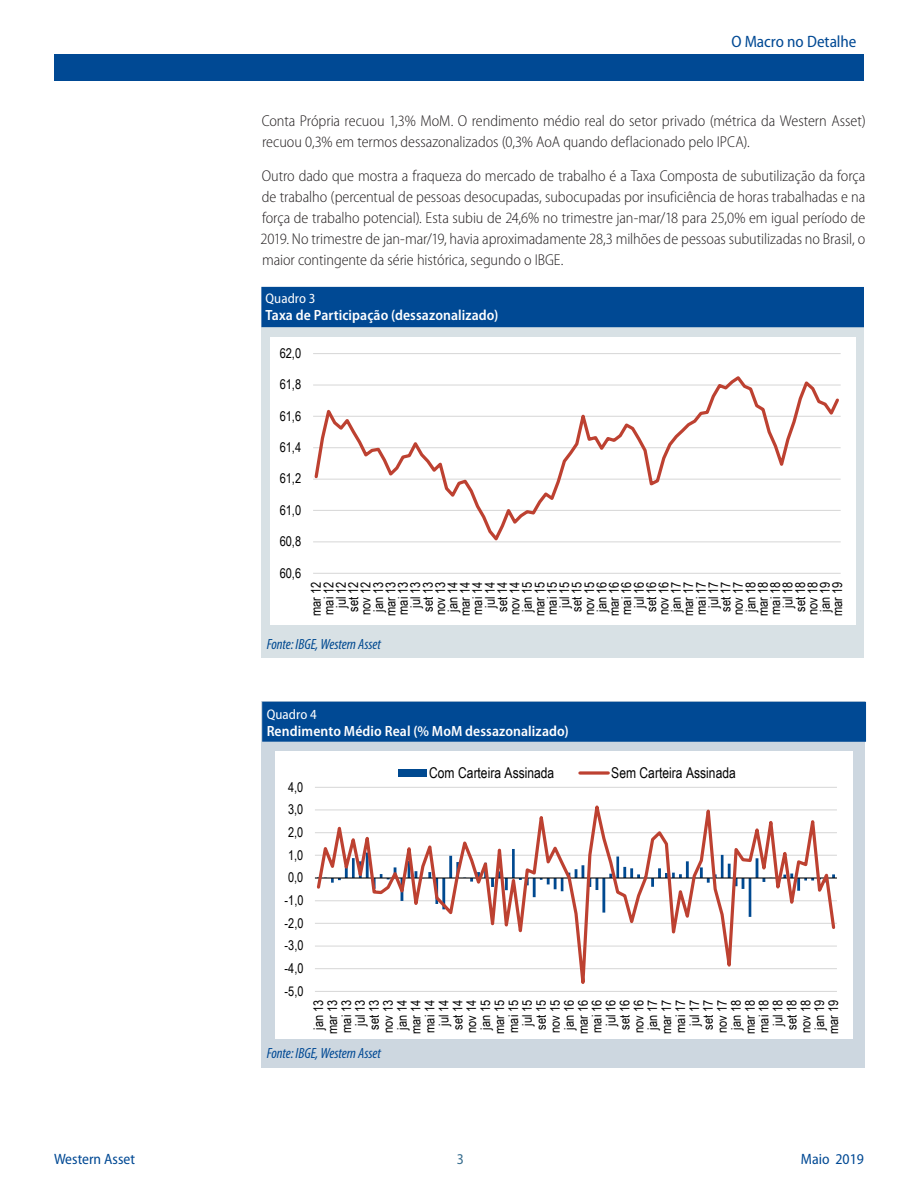
<style>
.page{position:relative;width:918px;height:1188px;background:#fff}
.page>*{position:absolute;margin:0;border:0;box-sizing:border-box;transform-origin:0 0}
.t1{font:semi-condensed 16.5px "Myriad Pro";color:#004994}
.Body_Text{font:300 semi-condensed 15.75px/21px "Myriad Pro";letter-spacing:-.005em;color:#231f20}
.t2{font:semi-condensed 15px "Myriad Pro";color:#004994}
.t3{font:semi-condensed 15px "Myriad Pro";color:#386e8f}
.t4{font:600 semi-condensed 14.85px "Myriad Pro";letter-spacing:.005em;color:#fff}
.t5{font:14.85px "Arial Narrow";color:#000}
.t6{font:italic condensed 14.85px "Myriad Pro";letter-spacing:-.005em;color:#004994}
.t7{font:italic condensed 14.85px "Myriad Pro";letter-spacing:-.005em;color:#004990}
.t8{font:semi-condensed 13.95px "Myriad Pro";letter-spacing:.005em;color:#fff}
.t9{font:13.5px/12.5px "Arial Narrow";letter-spacing:-.005em;color:#000;text-align:center}
.t10{font:13.35px/14px "Arial Narrow";letter-spacing:-.005em;color:#000;text-align:center}
</style>
<div class="page">
<div style="left:54px;top:54px;width:810px;height:27px;background:#004994"></div>
<div style="left:261px;top:702px;width:604px;height:366px;background:#cdd7e0"></div>
<div style="left:262px;top:702px;width:604px;height:40px;background:#004994"></div>
<div style="left:261px;top:327px;width:603px;height:330px;background:#d8e1e5"></div>
<div style="left:261px;top:287px;width:603px;height:40px;background:#004994"></div>
<div style="left:271px;top:337px;width:585px;height:288px;background:#fff"></div>
<hr style="left:313px;top:353px;width:528px;height:1px;background:#d9d9d9">
<hr style="left:313px;top:573px;width:528px;height:1px;background:#d9d9d9">
<svg style="left:313px;top:376px;width:528px;height:167px"></svg>
<div style="left:275px;top:751px;width:578px;height:288px;background:#fff"></div>
<svg style="left:315px;top:787px;width:522px;height:205px"></svg>
<div style="left:398px;top:769px;width:28px;height:8px;background:#004990"></div>
<svg style="left:580px;top:771px;width:28px;height:4px"></svg>
<p class="t1" style="left:731px;top:32px;width:127px">O Macro no Detalhe</p>
<p class="Body_Text" style="left:262px;top:111px;width:606px">Conta Própria recuou 1,3% MoM. O rendimento médio real do setor privado (métrica da Western Asset) recuou 0,3% em termos dessazonalizados (0,3% AoA quando deflacionado pelo IPCA).</p>
<p class="Body_Text" style="left:261px;top:166px;width:607px;text-align:justify">Outro dado que mostra a fraqueza do mercado de trabalho é a Taxa Composta de subutilização da força de trabalho (percentual de pessoas desocupadas, subocupadas por insuficiência de horas trabalhadas e na força de trabalho potencial). Esta subiu de 24,6% no trimestre jan-mar/18 para 25,0% em igual período de 2019. No trimestre de jan-mar/19, havia aproximadamente 28,3 milhões de pessoas subutilizadas no Brasil, o maior contingente da série histórica, segundo o IBGE.</p>
<p class="t8" style="left:265px;top:291px;width:52px">Quadro 3</p>
<p class="t4" style="left:265px;top:307px;width:235px">Taxa de Participação (dessazonalizado)</p>
<p class="t9" style="left:280px;top:346px;width:23px">62,0</p>
<p class="t9" style="left:280px;top:378px;width:23px">61,8</p>
<p class="t9" style="left:280px;top:409px;width:23px">61,6</p>
<p class="t9" style="left:280px;top:441px;width:23px">61,4</p>
<p class="t9" style="left:280px;top:472px;width:23px">61,2</p>
<p class="t9" style="left:280px;top:503px;width:23px">61,0</p>
<p class="t9" style="left:280px;top:535px;width:23px">60,8</p>
<p class="t9" style="left:280px;top:566px;width:23px">60,6</p>
<p class="t9" style="left:309px;top:616px;width:36px;rotate:-90deg">mar 12 mai 12 jul 12 set 12 nov 12 jan 13 mar 13 mai 13 jul 13 set 13 nov 13 jan 14 mar 14 mai 14 jul 14 set 14 nov 14 jan 15 mar 15 mai 15 jul 15 set 15 nov 15 jan 16 mar 16 mai 16 jul 16 set 16 nov 16 jan 17 mar 17 mai 17 jul 17 set 17 nov 17 jan 18 mar 18 mai 18 jul 18 set 18 nov 18 jan 19 mar 19</p>
<p class="t7" style="left:267px;top:636px;width:116px">Fonte: IBGE, Western Asset</p>
<p class="t8" style="left:267px;top:707px;width:52px">Quadro 4</p>
<p class="t4" style="left:267px;top:723px;width:303px">Rendimento Médio Real (% MoM dessazonalizado)</p>
<p class="t9" style="left:288px;top:780px;width:17px">4,0</p>
<p class="t9" style="left:288px;top:803px;width:17px">3,0</p>
<p class="t9" style="left:288px;top:825px;width:17px">2,0</p>
<p class="t9" style="left:288px;top:848px;width:17px">1,0</p>
<p class="t9" style="left:288px;top:871px;width:17px">0,0</p>
<p class="t9" style="left:285px;top:894px;width:20px">-1,0</p>
<p class="t9" style="left:285px;top:916px;width:20px">-2,0</p>
<p class="t9" style="left:285px;top:939px;width:20px">-3,0</p>
<p class="t9" style="left:285px;top:962px;width:20px">-4,0</p>
<p class="t9" style="left:285px;top:984px;width:20px">-5,0</p>
<p class="t5" style="left:429px;top:762px;width:127px">Com Carteira Assinada</p>
<p class="t5" style="left:611px;top:762px;width:126px">Sem Carteira Assinada</p>
<p class="t10" style="left:311px;top:1034px;width:36px;rotate:-90deg">jan 13 mar 13 mai 13 jul 13 set 13 nov 13 jan 14 mar 14 mai 14 jul 14 set 14 nov 14 jan 15 mar 15 mai 15 jul 15 set 15 nov 15 jan 16 mar 16 mai 16 jul 16 set 16 nov 16 jan 17 mar 17 mai 17 jul 17 set 17 nov 17 jan 18 mar 18 mai 18 jul 18 set 18 nov 18 jan 19 mar 19</p>
<p class="t6" style="left:267px;top:1045px;width:116px">Fonte: IBGE, Western Asset</p>
<p class="t2" style="left:54px;top:1151px;width:83px">Western Asset</p>
<p class="t2" style="left:801px;top:1151px;width:65px">Maio 2019</p>
<p class="t3" style="left:457px;top:1151px;width:9px">3</p>
</div>
